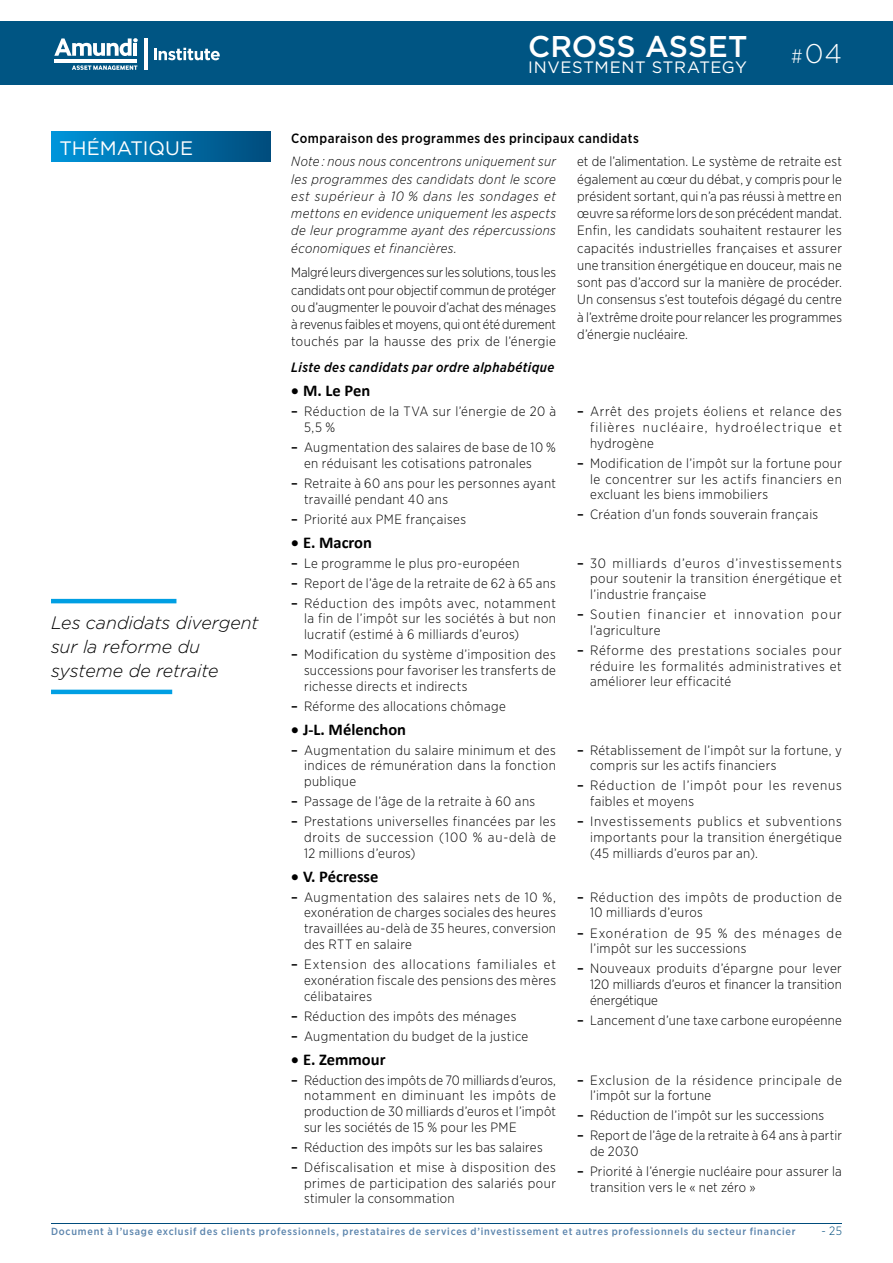
<style>
.page{position:relative;width:893px;height:1263px;background:#fff}
.page>*{position:absolute;margin:0;border:0;box-sizing:border-box;transform-origin:0 0}
.t1{font:500 30px "Gotham";letter-spacing:.005em;color:#fff}
.t2{font:300 27px "Gotham";color:#fff}
.t3{font:19.5px "Gotham";color:#fff}
.t4{font:italic 300 18px/24px "Gotham";letter-spacing:-.005em;color:#000}
.t5{font:700 16.5px "Calibri";color:#000}
.t6{font:16.5px "Gotham";letter-spacing:.035em;color:#fff}
.t7{font:300 13.5px/15.8px "Gotham Narrow";letter-spacing:.03em;color:#000;text-align:justify}
.t8{font:italic 300 13.5px/17.2px "Gotham Narrow";letter-spacing:.03em;color:#000;text-align:justify}
.t9{font:300 13.5px/15.8px "Gotham Narrow";letter-spacing:.055em;color:#000}
.t10{font:500 13.5px "Gotham Narrow";letter-spacing:.035em;color:#000}
.t11{font:300 13.5px/15.8px "Gotham Narrow";letter-spacing:.08em;color:#000}
.t12{font:italic 500 13.5px "Gotham Narrow";letter-spacing:.035em;color:#000}
.t13{font:300 12px "Gotham Narrow";color:#004c7c}
.t14{font:500 10.35px "Gotham Narrow";letter-spacing:.075em;color:#5c85ad}
.s1{font-family:"Gotham Narrow";font-size:19.5px}
.s2{font-weight:500}
</style>
<div class="page">
<hr style="left:51px;top:1222px;width:791px;height:1px;background:#004c7c">
<div style="left:0;top:21px;width:893px;height:64px;background:#005583"></div>
<svg style="left:54px;top:38px;width:84px;height:18px"></svg>
<hr style="left:54px;top:59px;width:83px;height:3px;background:#fff">
<svg style="left:72px;top:65px;width:65px;height:5px"></svg>
<hr style="left:144px;top:38px;width:3px;height:32px;background:#fff">
<svg style="left:154px;top:48px;width:66px;height:12px"></svg>
<div style="left:51px;top:132px;width:219px;height:30px;background:linear-gradient(to right,#0095da,#004c7c)"></div>
<hr style="left:51px;top:599px;width:125px;height:4px;background:#009fe3">
<hr style="left:51px;top:690px;width:121px;height:4px;background:#009fe3">
<h3 class="t3" style="left:60px;top:135px;width:135px">THÉMATIQUE</h3>
<h3 class="t4" style="left:51px;top:610px;width:209px">Les candidats divergent sur la reforme du systeme de retraite</h3>
<h1 class="t1" style="left:528px;top:27px;width:221px">CROSS ASSET</h1>
<p class="t6" style="left:528px;top:57px;width:220px">INVESTMENT STRATEGY</p>
<h2 class="t2" style="left:791px;top:37px;width:52px"><span class="s1">#</span> 04</h2>
<p class="t10" style="left:291px;top:129px;width:349px">Comparaison des programmes des principaux candidats</p>
<p class="t8" style="left:291px;top:153px;width:266px">Note : nous nous concentrons uniquement sur les programmes des candidats dont le score est supérieur à 10 % dans les sondages et mettons en evidence uniquement les aspects de leur programme ayant des répercussions économiques et financières.</p>
<p class="t7" style="left:291px;top:264px;width:266px;line-height:17.2px">Malgré leurs divergences sur les solutions, tous les candidats ont pour objectif commun de protéger ou d’augmenter le pouvoir d’achat des ménages à revenus faibles et moyens, qui ont été durement touchés par la hausse des prix de l’énergie</p>
<p class="t7" style="left:577px;top:153px;width:266px;line-height:17.2px">et de l’alimentation. Le système de retraite est également au cœur du débat, y compris pour le président sortant, qui n’a pas réussi à mettre en œuvre sa réforme lors de son précédent mandat.<br>Enfin, les candidats souhaitent restaurer les capacités industrielles françaises et assurer une transition énergétique en douceur, mais ne sont pas d’accord sur la manière de procéder.<br>Un consensus s’est toutefois dégagé du centre à l’extrême droite pour relancer les programmes d’énergie nucléaire.</p>
<p class="t12" style="left:291px;top:359px;width:265px">Liste des candidats par ordre alphabétique</p>
<p class="t5" style="left:291px;top:379px;width:80px">• M. Le Pen</p>
<p class="t7" style="left:304px;top:403px;width:253px;text-indent:-13px"><span class="s2">–</span> Réduction de la TVA sur l’énergie de 20 à<br>5,5 %</p>
<p class="t7" style="left:304px;top:439px;width:253px;text-indent:-13px"><span class="s2">–</span> Augmentation des salaires de base de 10 % en réduisant les cotisations patronales</p>
<p class="t7" style="left:304px;top:475px;width:253px;text-indent:-13px"><span class="s2">–</span> Retraite à 60 ans pour les personnes ayant travaillé pendant 40 ans</p>
<p class="t7" style="left:291px;top:511px;width:176px"><span class="s2">–</span> Priorité aux PME françaises</p>
<p class="t5" style="left:291px;top:530px;width:82px">• E. Macron</p>
<p class="t7" style="left:291px;top:555px;width:230px"><span class="s2">–</span> Le programme le plus pro-européen</p>
<p class="t7" style="left:291px;top:575px;width:266px"><span class="s2">–</span> Report de l’âge de la retraite de 62 à 65 ans</p>
<p class="t7" style="left:304px;top:595px;width:253px;text-indent:-13px"><span class="s2">–</span> Réduction des impôts avec, notamment la fin de l’impôt sur les sociétés à but non lucratif (estimé à 6 milliards d’euros)</p>
<p class="t7" style="left:304px;top:646px;width:253px;text-indent:-13px"><span class="s2">–</span> Modification du système d’imposition des successions pour favoriser les transferts de richesse directs et indirects</p>
<p class="t7" style="left:291px;top:698px;width:216px"><span class="s2">–</span> Réforme des allocations chômage</p>
<p class="t5" style="left:291px;top:717px;width:116px">• J-L. Mélenchon</p>
<p class="t7" style="left:304px;top:742px;width:253px;text-indent:-13px"><span class="s2">–</span> Augmentation du salaire minimum et des indices de rémunération dans la fonction publique</p>
<p class="t7" style="left:291px;top:793px;width:245px"><span class="s2">–</span> Passage de l’âge de la retraite à 60 ans</p>
<p class="t7" style="left:304px;top:813px;width:253px;text-indent:-13px"><span class="s2">–</span> Prestations universelles financées par les droits de succession (100 % au-delà de 12 millions d’euros)</p>
<p class="t5" style="left:291px;top:864px;width:89px">• V. Pécresse</p>
<p class="t7" style="left:304px;top:889px;width:253px;text-indent:-13px"><span class="s2">–</span> Augmentation des salaires nets de 10 %, exonération de charges sociales des heures travaillées au-delà de 35 heures, conversion des RTT en salaire</p>
<p class="t7" style="left:304px;top:956px;width:253px;text-indent:-13px"><span class="s2">–</span> Extension des allocations familiales et exonération fiscale des pensions des mères célibataires</p>
<p class="t7" style="left:291px;top:1007px;width:227px"><span class="s2">–</span> Réduction des impôts des ménages</p>
<p class="t7" style="left:291px;top:1027px;width:239px"><span class="s2">–</span> Augmentation du budget de la justice</p>
<p class="t5" style="left:291px;top:1047px;width:96px">• E. Zemmour</p>
<p class="t7" style="left:304px;top:1071px;width:253px;text-indent:-13px"><span class="s2">–</span> Réduction des impôts de 70 milliards d’euros, notamment en diminuant les impôts de production de 30 milliards d’euros et l’impôt sur les sociétés de 15 % pour les PME</p>
<p class="t7" style="left:291px;top:1139px;width:253px"><span class="s2">–</span> Réduction des impôts sur les bas salaires</p>
<p class="t7" style="left:304px;top:1159px;width:253px;text-indent:-13px"><span class="s2">–</span> Défiscalisation et mise à disposition des primes de participation des salariés pour stimuler la consommation</p>
<p class="t7" style="left:590px;top:403px;width:253px;text-indent:-13px"><span class="s2">–</span> Arrêt des projets éoliens et relance des filières nucléaire, hydroélectrique et hydrogène</p>
<p class="t7" style="left:590px;top:455px;width:253px;text-indent:-13px"><span class="s2">–</span> Modification de l’impôt sur la fortune pour le concentrer sur les actifs financiers en excluant les biens immobiliers</p>
<p class="t7" style="left:577px;top:506px;width:242px"><span class="s2">–</span> Création d’un fonds souverain français</p>
<p class="t7" style="left:590px;top:555px;width:253px;text-indent:-13px"><span class="s2">–</span> 30 milliards d’euros d’investissements pour soutenir la transition énergétique et l’industrie française</p>
<p class="t11" style="left:590px;top:606px;width:253px;text-indent:-13px"><span class="s2">–</span> Soutien financier et innovation pour l’agriculture</p>
<p class="t7" style="left:590px;top:642px;width:253px;text-indent:-13px"><span class="s2">–</span> Réforme des prestations sociales pour réduire les formalités administratives et améliorer leur efficacité</p>
<p class="t7" style="left:590px;top:742px;width:253px;text-indent:-13px"><span class="s2">–</span> Rétablissement de l’impôt sur la fortune, y compris sur les actifs financiers</p>
<p class="t9" style="left:590px;top:777px;width:253px;text-indent:-13px"><span class="s2">–</span> Réduction de l’impôt pour les revenus faibles et moyens</p>
<p class="t7" style="left:590px;top:813px;width:253px;text-indent:-13px"><span class="s2">–</span> Investissements publics et subventions importants pour la transition énergétique (45 milliards d’euros par an).</p>
<p class="t7" style="left:590px;top:889px;width:253px;text-indent:-13px"><span class="s2">–</span> Réduction des impôts de production de<br>10 milliards d’euros</p>
<p class="t9" style="left:590px;top:924px;width:253px;text-indent:-13px"><span class="s2">–</span> Exonération de 95 % des ménages de l’impôt sur les successions</p>
<p class="t7" style="left:590px;top:960px;width:253px;text-indent:-13px"><span class="s2">–</span> Nouveaux produits d’épargne pour lever 120 milliards d’euros et financer la transition énergétique</p>
<p class="t7" style="left:577px;top:1012px;width:266px"><span class="s2">–</span> Lancement d’une taxe carbone européenne</p>
<p class="t7" style="left:590px;top:1071px;width:253px;text-indent:-13px"><span class="s2">–</span> Exclusion de la résidence principale de l’impôt sur la fortune</p>
<p class="t7" style="left:577px;top:1107px;width:248px"><span class="s2">–</span> Réduction de l’impôt sur les successions</p>
<p class="t7" style="left:590px;top:1127px;width:253px;text-indent:-13px"><span class="s2">–</span> Report de l’âge de la retraite à 64 ans à partir de 2030</p>
<p class="t7" style="left:590px;top:1163px;width:253px;text-indent:-13px"><span class="s2">–</span> Priorité à l’énergie nucléaire pour assurer la transition vers le « net zéro »</p>
<p class="t14" style="left:51px;top:1224px;width:746px">Document à l’usage exclusif des clients professionnels, prestataires de services d’investissement et autres professionnels du secteur financier</p>
<p class="t13" style="left:821px;top:1224px;width:22px">- 25</p>
</div>
